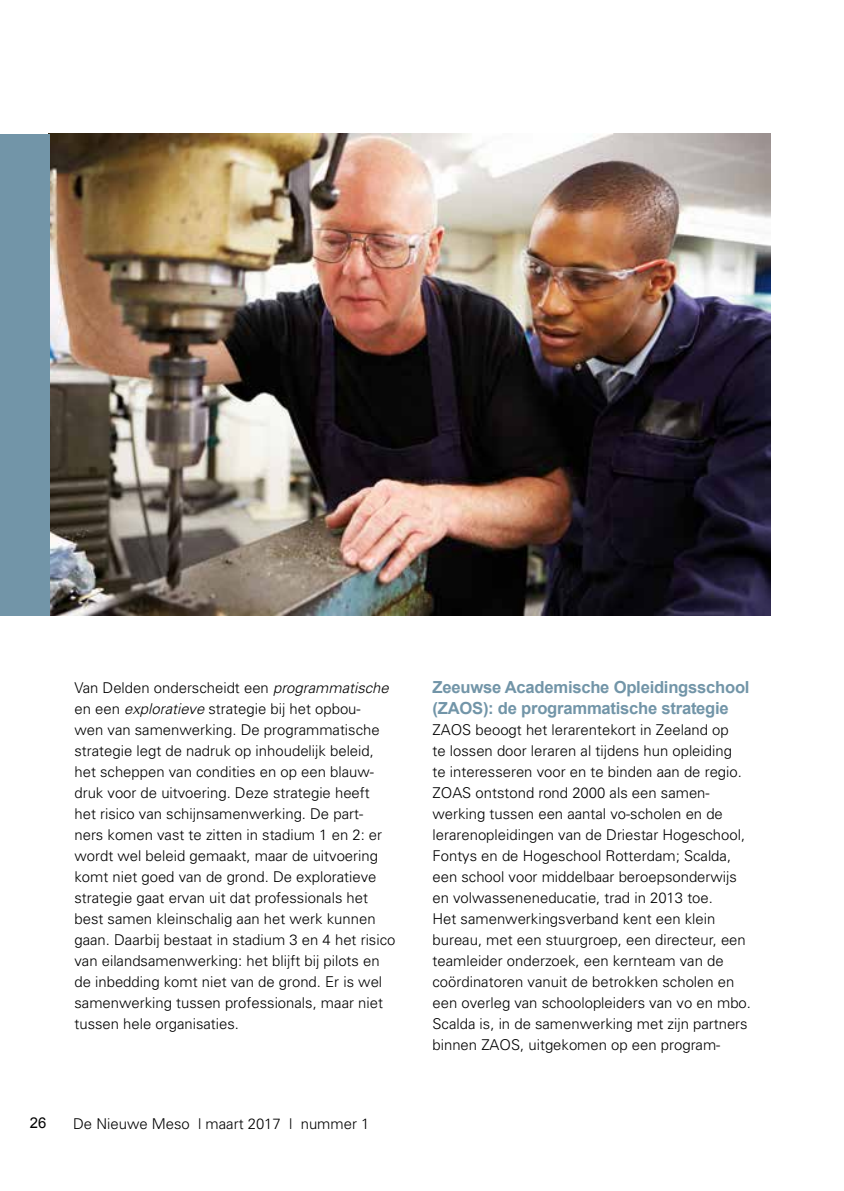
<style>
.page{position:relative;width:844px;height:1191px;background:#fff}
.page>*{position:absolute;margin:0;border:0;box-sizing:border-box;transform-origin:0 0}
.t1{font:700 16.62px/21px "Arial";letter-spacing:-.015em;color:#7295a8}
.t2{font:300 14.88px/21px "Univers";color:#000}
.t3{font:14.88px "Arial";color:#000}
.s1{font-style:italic}
</style>
<div class="page">
<img style="left:50px;top:134px;width:720px;height:481px">
<div style="left:0;top:134px;width:50px;height:481px;background:#7295a8"></div>
<p class="t2" style="left:74px;top:677px;width:322px">Van Delden onderscheidt een <span class="s1">programmatische </span>en een <span class="s1">exploratieve</span> strategie bij het opbou-<br>wen van samenwerking. De programmatische strategie legt de nadruk op inhoudelijk beleid, het scheppen van condities en op een blauw&shy;druk voor de uitvoering. Deze strategie heeft<br>het risico van schijnsamenwerking. De part&shy;ners komen vast te zitten in stadium 1 en 2: er wordt wel beleid gemaakt, maar de uitvoering komt niet goed van de grond. De exploratieve strategie gaat ervan uit dat professionals het best samen kleinschalig aan het werk kunnen gaan. Daarbij bestaat in stadium 3 en 4 het risico van eilandsamenwerking: het blijft bij pilots en de inbedding komt niet van de grond. Er is wel samenwerking tussen professionals, maar niet tussen hele organisaties.</p>
<p class="t1" style="left:432px;top:677px;width:318px">Zeeuwse Academische Opleidingsschool (ZAOS): de programmatische strategie</p>
<p class="t2" style="left:432px;top:719px;width:320px">ZAOS beoogt het lerarentekort in Zeeland op<br>te lossen door leraren al tijdens hun opleiding<br>te interesseren voor en te binden aan de regio.<br>ZOAS ontstond rond 2000 als een samen&shy;werking tussen een aantal vo-scholen en de lerarenopleidingen van de Driestar Hogeschool, Fontys en de Hogeschool Rotterdam; Scalda, een school voor middelbaar beroepsonderwijs en volwasseneneducatie, trad in 2013 toe.<br>Het samenwerkingsverband kent een klein bureau, met een stuurgroep, een directeur, een teamleider onderzoek, een kernteam van de coördinatoren vanuit de betrokken scholen en een overleg van schoolopleiders van vo en mbo.<br>Scalda is, in de samenwerking met zijn partners binnen ZAOS, uitgekomen op een program-</p>
<p class="t3" style="left:30px;top:1113px;width:18px">26</p>
<p class="t2" style="left:73px;top:1112px;width:297px">De Nieuwe Meso | maart 2017 | nummer 1</p>
</div>
